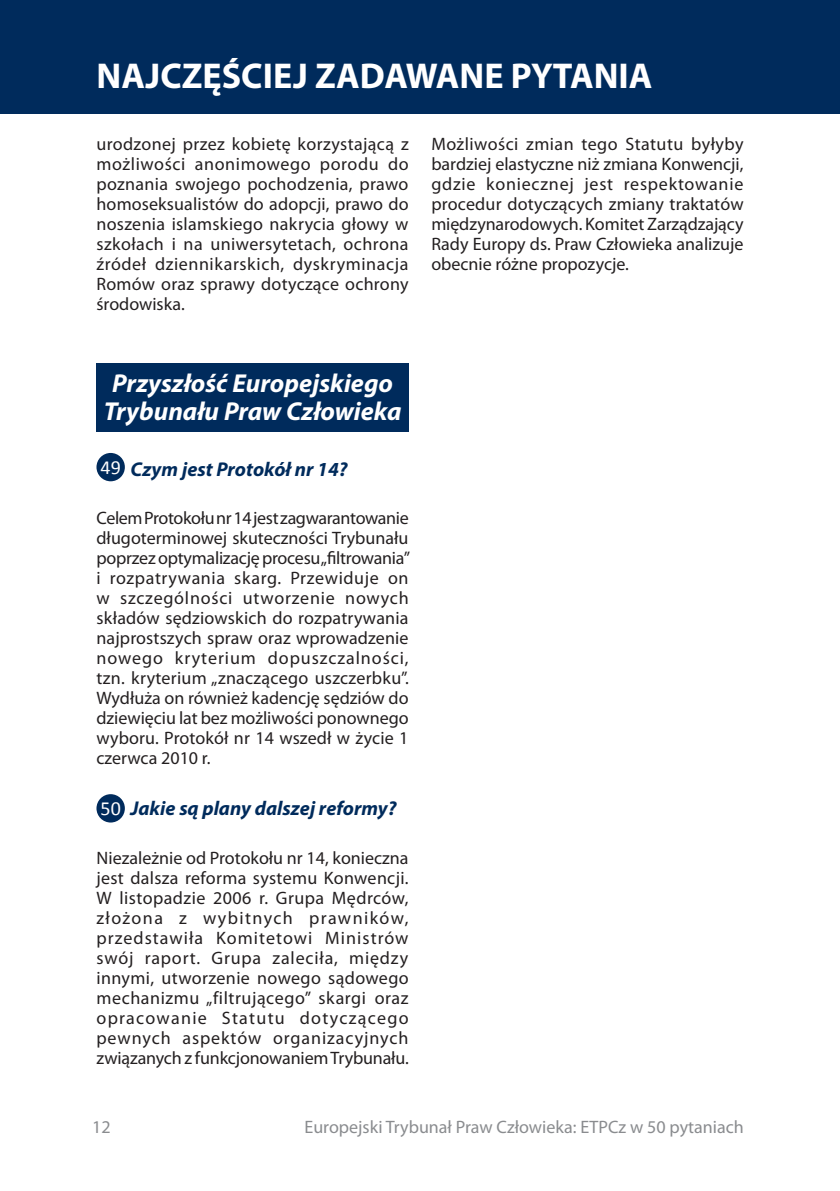
<style>
.page{position:relative;width:840px;height:1191px;background:#fff}
.page>*{position:absolute;margin:0;border:0;box-sizing:border-box;transform-origin:0 0}
.t1{font:700 36px "Myriad Pro";color:#fff}
.FAQ_-_Rubrique{font:italic 700 26px/28px "Myriad Pro";color:#fff;text-align:center}
.FAQ_-_Question{font:italic 700 20px "Myriad Pro";color:#002b5c}
.t2{font:20px "Calibri";color:#fff}
.FAQ_-_Texte{font:18px/20px "Myriad Pro";color:#231f20;text-align:justify}
.t3{font:18px "Myriad Pro";color:#8a8c8f}
</style>
<div class="page">
<div style="left:0;top:0;width:839px;height:113px;background:#002b5c"></div>
<div style="left:96px;top:363px;width:312px;height:68px;background:#002b5c"></div>
<div style="left:96px;top:453px;width:29px;height:28px;background:#002b5c;border-radius:50%"></div>
<div style="left:96px;top:794px;width:29px;height:28px;background:#002b5c;border-radius:50%"></div>
<h1 class="t1" style="left:96px;top:53px;width:557px">NAJCZĘŚCIEJ ZADAWANE PYTANIA</h1>
<p class="FAQ_-_Texte" style="left:96px;top:134px;width:313px">urodzonej przez kobietę korzystającą z możliwości anonimowego porodu do poznania swojego pochodzenia, prawo homoseksualistów do adopcji, prawo do noszenia islamskiego nakrycia głowy w szkołach i na uniwersytetach, ochrona źródeł dziennikarskich, dyskryminacja Romów oraz sprawy dotyczące ochrony środowiska.</p>
<p class="FAQ_-_Texte" style="left:431px;top:133px;width:313px">Możliwości zmian tego Statutu byłyby bardziej elastyczne niż zmiana Konwencji, gdzie koniecznej jest respektowanie procedur dotyczących zmiany traktatów międzynarodowych. Komitet Zarządzający Rady Europy ds. Praw Człowieka analizuje obecnie różne propozycje.</p>
<p class="FAQ_-_Rubrique" style="left:104px;top:368px;width:299px">Przyszłość Europejskiego<br>Trybunału Praw Człowieka</p>
<p class="t2" style="left:100px;top:454px;width:22px">49</p>
<p class="FAQ_-_Question" style="left:130px;top:456px;width:218px">Czym jest Protokół nr 14?</p>
<p class="FAQ_-_Texte" style="left:96px;top:507px;width:315px">Celem Protokołu nr 14 jest zagwarantowanie długoterminowej skuteczności Trybunału poprzez optymalizację procesu „filtrowania” i rozpatrywania skarg. Przewiduje on w szczególności utworzenie nowych składów sędziowskich do rozpatrywania najprostszych spraw oraz wprowadzenie nowego kryterium dopuszczalności, tzn. kryterium „znaczącego uszczerbku”.<br>Wydłuża on również kadencję sędziów do dziewięciu lat bez możliwości ponownego wyboru. Protokół nr 14 wszedł w życie 1 czerwca 2010 r.</p>
<p class="t2" style="left:100px;top:795px;width:22px">50</p>
<p class="FAQ_-_Question" style="left:130px;top:795px;width:267px">Jakie są plany dalszej reformy?</p>
<p class="FAQ_-_Texte" style="left:96px;top:847px;width:313px">Niezależnie od Protokołu nr 14, konieczna jest dalsza reforma systemu Konwencji.<br>W listopadzie 2006 r. Grupa Mędrców, złożona z wybitnych prawników, przedstawiła Komitetowi Ministrów swój raport. Grupa zaleciła, między innymi, utworzenie nowego sądowego mechanizmu „filtrującego” skargi oraz opracowanie Statutu dotyczącego pewnych aspektów organizacyjnych związanych z funkcjonowaniem Trybunału.</p>
<p class="t3" style="left:92px;top:1116px;width:20px">12</p>
<p class="t3" style="left:304px;top:1116px;width:440px">Europejski Trybunał Praw Człowieka: ETPCz w 50 pytaniach</p>
</div>
